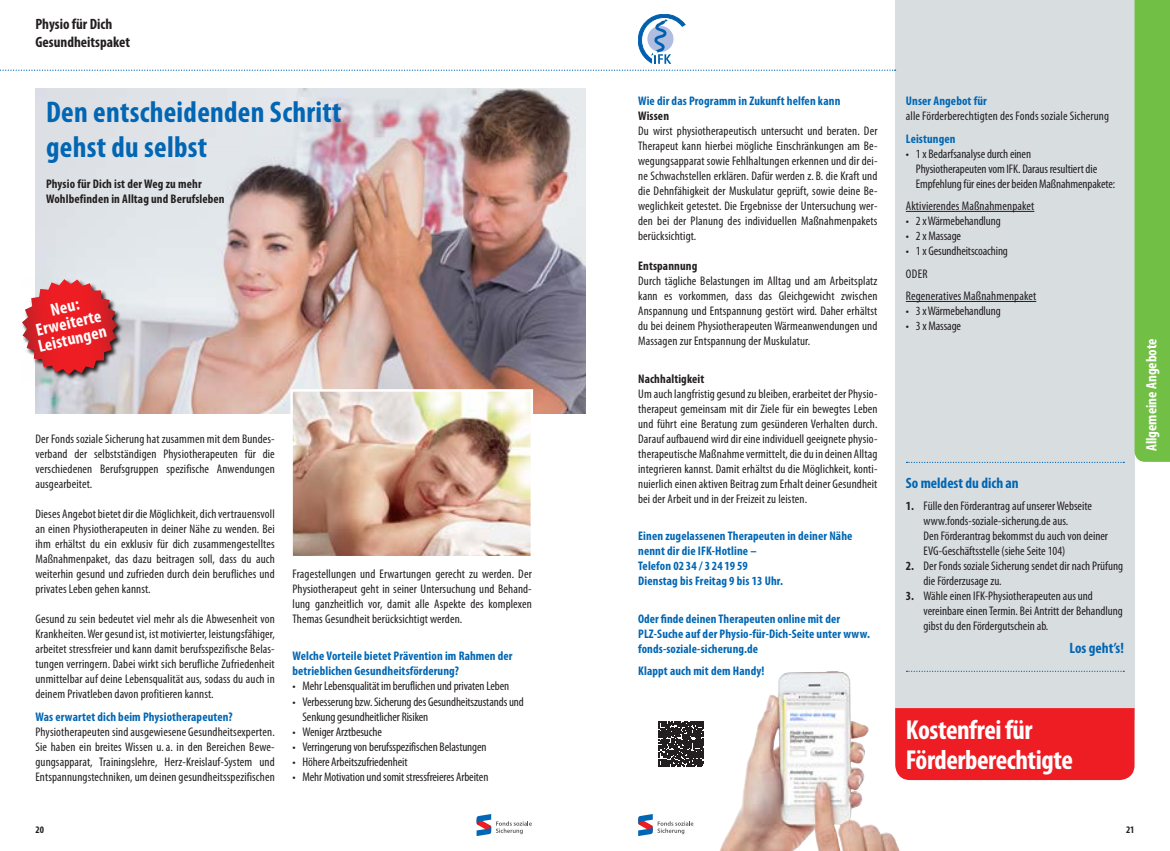
<style>
.page{position:relative;width:1170px;height:851px;background:#fff}
.page>*{position:absolute;margin:0;border:0;box-sizing:border-box;transform-origin:0 0}
._01_Headline_24_28{font:700 condensed 30px/35px "Myriad Pro";letter-spacing:.01em;color:#0166b3}
._07_Preis_Du_zahlst{font:700 condensed 27.5px/30px "Myriad Pro";letter-spacing:-.015em;color:#fff}
._09_Störer_weiß{font:700 condensed 17.5px/16.2px "Myriad Pro";color:#fff;text-align:center}
._00_Rubrik{font:700 condensed 15px "Myriad Pro";color:#231f20}
._00_Tarben_weiß{font:700 condensed 15px "Myriad Pro";color:#fff}
._06_Anmelden_Headlin{font:700 condensed 15px "Myriad Pro";color:#0166b3}
._06_Anmelden_Los_geh{font:700 condensed 15px "Myriad Pro";color:#0166b3}
._03_Body{font:condensed 12.5px/15px "Myriad Pro";color:#231f20;text-align:justify}
._02_Leistungen_fett{font:700 condensed 12.5px/15px "Myriad Pro";letter-spacing:.01em;color:#0166b3}
._03_Body_fett{font:700 condensed 12.5px/15px "Myriad Pro";letter-spacing:.01em;color:#231f20}
._02_Intro_fett_schwa{font:700 condensed 12.5px "Myriad Pro";letter-spacing:.01em;color:#231f20}
._09_Seitenzahl{font:700 condensed 10px "Myriad Pro";color:#231f20}
.s1{font-weight:700}
</style>
<div class="page">
<img style="left:720px;top:671px;width:179px;height:179px">
<div style="left:895px;top:0;width:239px;height:719px;background:#d8dde0"></div>
<svg style="left:0;top:70px;width:895px;height:1px"></svg>
<img style="left:36px;top:89px;width:549px;height:324px">
<svg style="left:638px;top:14px;width:47px;height:50px"></svg>
<hr style="left:905px;top:211px;width:129px;height:1px;background:#231f20">
<hr style="left:905px;top:301px;width:131px;height:1px;background:#231f20">
<img style="left:293px;top:392px;width:237px;height:163px">
<div style="left:290px;top:389px;width:243px;height:169px;border:2px solid #fff"></div>
<svg style="left:906px;top:461px;width:218px;height:2px"></svg>
<svg style="left:906px;top:670px;width:218px;height:1px"></svg>
<svg style="left:638px;top:814px;width:55px;height:22px"></svg>
<svg style="left:476px;top:814px;width:55px;height:22px"></svg>
<div style="left:1134px;top:0;width:35px;height:462px;background:#71bf44"></div>
<svg style="left:658px;top:721px;width:46px;height:45px;background:#413e3f"></svg>
<div style="left:895px;top:708px;width:239px;height:72px;background:#ee1d23"></div>
<svg style="left:35px;top:278px;width:88px;height:103px"></svg>
<svg style="left:22px;top:279px;width:96px;height:96px;background:#db5055"></svg>
<p class="_00_Rubrik" style="left:35px;top:16px;width:78px">Physio für Dich</p>
<p class="_00_Rubrik" style="left:35px;top:34px;width:96px">Gesundheitspaket</p>
<p class="_01_Headline_24_28" style="left:46px;top:95px;width:297px">Den entscheidenden Schritt gehst du selbst</p>
<p class="_03_Body_fett" style="left:46px;top:176px;width:180px">Physio für Dich ist der Weg zu mehr<br>Wohlbefinden in Alltag und Berufsleben</p>
<p class="_09_Störer_weiß" style="left:29px;top:307px;width:71px;rotate:-13deg">Neu:<br>Erweiterte<br>Leistungen</p>
<p class="_03_Body" style="left:35px;top:431px;width:241px">Der Fonds soziale Sicherung hat zusammen mit dem Bundes&shy;verband der selbstständigen Physiotherapeuten für die verschiedenen Berufsgruppen spezifische Anwendungen ausgearbeitet.</p>
<p class="_03_Body" style="left:35px;top:506px;width:241px">Dieses Angebot bietet dir die Möglichkeit, dich vertrauensvoll an einen Physiotherapeuten in deiner Nähe zu wenden. Bei ihm erhältst du ein exklusiv für dich zusammengestelltes Maßnahmenpaket, das dazu beitragen soll, dass du auch weiterhin gesund und zufrieden durch dein berufliches und privates Leben gehen kannst.</p>
<p class="_03_Body" style="left:35px;top:611px;width:241px">Gesund zu sein bedeutet viel mehr als die Abwesenheit von Krankheiten. Wer gesund ist, ist motivierter, leistungsfähiger, arbeitet stressfreier und kann damit berufsspezifische Belas&shy;tungen verringern. Dabei wirkt sich berufliche Zufriedenheit unmittelbar auf deine Lebensqualität aus, sodass du auch in deinem Privatleben davon profitieren kannst.</p>
<p class="_02_Leistungen_fett" style="left:35px;top:709px;width:199px">Was erwartet dich beim Physiotherapeuten?</p>
<p class="_03_Body" style="left:35px;top:724px;width:241px">Physiotherapeuten sind ausgewiesene Gesundheitsexperten.<br>Sie haben ein breites Wissen u.a. in den Bereichen Bewe&shy;gungsapparat, Trainingslehre, Herz-Kreislauf-System und Entspannungstechniken, um deinen gesundheitsspezifischen</p>
<p class="_03_Body" style="left:292px;top:566px;width:241px">Fragestellungen und Erwartungen gerecht zu werden. Der Physiotherapeut geht in seiner Untersuchung und Behand&shy;lung ganzheitlich vor, damit alle Aspekte des komplexen Themas Gesundheit berücksichtigt werden.</p>
<p class="_02_Leistungen_fett" style="left:292px;top:649px;width:222px">Welche Vorteile bietet Prävention im Rahmen der betrieblichen Gesundheitsförderung?</p>
<p class="_03_Body" style="left:292px;top:679px;width:218px">• Mehr Lebensqualität im beruflichen und privaten Leben</p>
<p class="_03_Body" style="left:302px;top:694px;width:223px;text-indent:-10px">• Verbesserung bzw. Sicherung des Gesundheitszustands und<br>Senkung gesundheitlicher Risiken</p>
<p class="_03_Body" style="left:292px;top:724px;width:91px">• Weniger Arztbesuche</p>
<p class="_03_Body" style="left:292px;top:739px;width:196px">• Verringerung von berufsspezifischen Belastungen</p>
<p class="_03_Body" style="left:292px;top:754px;width:117px">• Höhere Arbeitszufriedenheit</p>
<p class="_03_Body" style="left:292px;top:769px;width:197px">• Mehr Motivation und somit stressfreieres Arbeiten</p>
<p class="_02_Leistungen_fett" style="left:638px;top:94px;width:204px">Wie dir das Programm in Zukunft helfen kann</p>
<p class="_03_Body_fett" style="left:638px;top:109px;width:32px">Wissen</p>
<p class="_03_Body" style="left:638px;top:124px;width:241px">Du wirst physiotherapeutisch untersucht und beraten. Der Therapeut kann hierbei mögliche Einschränkungen am Be&shy;wegungsapparat sowie Fehlhaltungen erkennen und dir dei&shy;ne Schwachstellen erklären. Dafür werden z. B. die Kraft und die Dehnfähigkeit der Muskulatur geprüft, sowie deine Be&shy;weglichkeit getestet. Die Ergebnisse der Untersuchung wer&shy;den bei der Planung des individuellen Maßnahmenpakets berücksichtigt.</p>
<p class="_03_Body_fett" style="left:638px;top:259px;width:61px">Entspannung</p>
<p class="_03_Body" style="left:638px;top:274px;width:241px">Durch tägliche Belastungen im Alltag und am Arbeitsplatz kann es vorkommen, dass das Gleichgewicht zwischen Anspannung und Entspannung gestört wird. Daher erhältst du bei deinem Physiotherapeuten Wärmeanwendungen und Massagen zur Entspannung der Muskulatur.</p>
<p class="_02_Intro_fett_schwa" style="left:638px;top:371px;width:68px">Nachhaltigkeit</p>
<p class="_03_Body" style="left:638px;top:386px;width:241px">Um auch langfristig gesund zu bleiben, erarbeitet der Physio&shy;therapeut gemeinsam mit dir Ziele für ein bewegtes Leben und führt eine Beratung zum gesünderen Verhalten durch.<br>Darauf aufbauend wird dir eine individuell geeignete physio&shy;therapeutische Maßnahme vermittelt, die du in deinen Alltag integrieren kannst. Damit erhältst du die Möglichkeit, konti&shy;nuierlich einen aktiven Beitrag zum Erhalt deiner Gesundheit bei der Arbeit und in der Freizeit zu leisten.</p>
<p class="_02_Leistungen_fett" style="left:638px;top:529px;width:216px">Einen zugelassenen Therapeuten in deiner Nähe nennt dir die IFK-Hotline –<br>Telefon 02 34 / 3 24 19 59<br>Dienstag bis Freitag 9 bis 13 Uhr.</p>
<p class="_02_Leistungen_fett" style="left:638px;top:611px;width:233px">Oder finde deinen Therapeuten online mit der<br>PLZ-Suche auf der Physio-für-Dich-Seite unter www. fonds-soziale-sicherung.de</p>
<p class="_02_Leistungen_fett" style="left:638px;top:663px;width:128px">Klappt auch mit dem Handy!</p>
<p class="_02_Leistungen_fett" style="left:905px;top:94px;width:82px">Unser Angebot für</p>
<p class="_03_Body" style="left:905px;top:109px;width:205px">alle Förderberechtigten des Fonds soziale Sicherung</p>
<p class="_02_Leistungen_fett" style="left:905px;top:131px;width:51px">Leistungen</p>
<p class="_03_Body" style="left:915px;top:146px;width:201px;text-align:left;text-indent:-10px">• 1 x Bedarfsanalyse durch einen<br>Physiotherapeuten vom IFK. Daraus resultiert die<br>Empfehlung für eines der beiden Maßnahmenpakete:</p>
<p class="_03_Body" style="left:905px;top:199px;width:130px">Aktivierendes Maßnahmenpaket</p>
<p class="_03_Body" style="left:905px;top:214px;width:96px">• 2 x Wärmebehandlung</p>
<p class="_03_Body" style="left:905px;top:229px;width:57px">• 2 x Massage</p>
<p class="_03_Body" style="left:905px;top:244px;width:104px">• 1 x Gesundheitscoaching</p>
<p class="_03_Body" style="left:905px;top:266px;width:23px">ODER</p>
<p class="_03_Body" style="left:905px;top:289px;width:132px">Regeneratives Maßnahmenpaket</p>
<p class="_03_Body" style="left:905px;top:304px;width:96px">• 3 x Wärmebehandlung</p>
<p class="_03_Body" style="left:905px;top:319px;width:57px">• 3 x Massage</p>
<p class="_06_Anmelden_Headlin" style="left:905px;top:474px;width:114px">So meldest du dich an</p>
<p class="_03_Body" style="left:923px;top:499px;width:186px;text-align:left;text-indent:-18px"><span class="s1">1.</span> Fülle den Förderantrag auf unserer Webseite www.fonds-soziale-sicherung.de aus.<br>Den Förderantrag bekommst du auch von deiner EVG-Geschäftsstelle (siehe Seite 104)</p>
<p class="_03_Body" style="left:923px;top:559px;width:201px;text-indent:-18px"><span class="s1">2.</span> Der Fonds soziale Sicherung sendet dir nach Prüfung die Förderzusage zu.</p>
<p class="_03_Body" style="left:923px;top:589px;width:201px;text-align:left;text-indent:-18px"><span class="s1">3.</span> Wähle einen IFK-Physiotherapeuten aus und vereinbare einen Termin. Bei Antritt der Behandlung gibst du den Fördergutschein ab.</p>
<p class="_06_Anmelden_Los_geh" style="left:1069px;top:639px;width:56px">Los geht’s!</p>
<p class="_00_Tarben_weiß" style="left:1142px;top:451px;width:114px;rotate:-90deg">Allgemeine Angebote</p>
<p class="_07_Preis_Du_zahlst" style="left:905px;top:715px;width:168px">Kostenfrei für<br>Förderberechtigte</p>
<p class="_09_Seitenzahl" style="left:35px;top:824px;width:10px">20</p>
<p class="_09_Seitenzahl" style="left:1125px;top:824px;width:10px">21</p>
</div>
